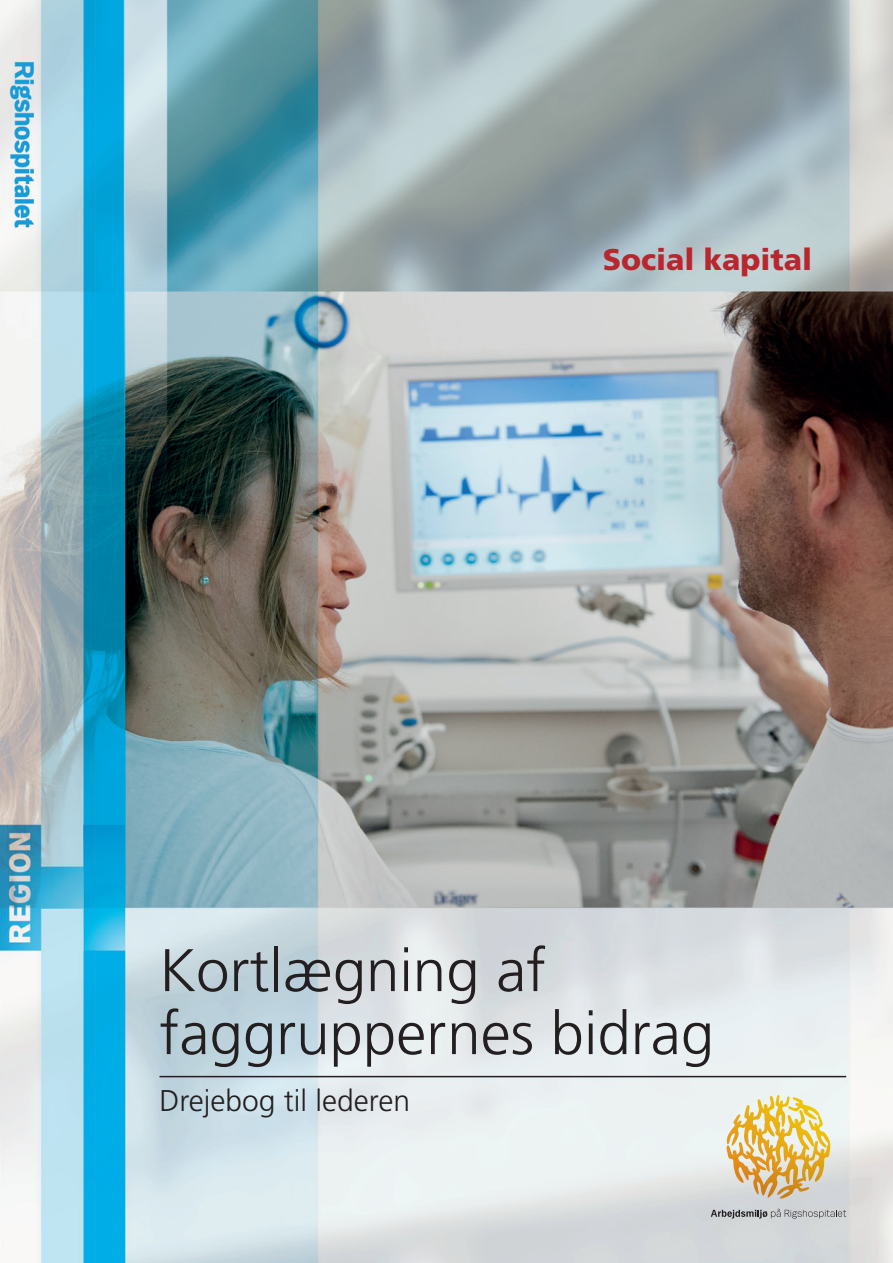
<style>
.page{position:relative;width:893px;height:1263px;background:#fff}
.page>*{position:absolute;margin:0;border:0;box-sizing:border-box;transform-origin:0 0}
.OVERSKRIFT_-_FORSIDE{font:300 60px/63px "Frutiger";color:#231f20}
.UNDEROVERSKRIFT_-_FO{font:300 30px "Frutiger";color:#231f20}
.BOLD_værktøjer{font:900 30px "Frutiger";color:#b7282e}
</style>
<div class="page">
<img style="left:0;top:0;width:893px;height:1263px">
<hr style="left:159px;top:1076px;width:687px;height:1px;background:#231f20">
<svg style="left:727px;top:1095px;width:68px;height:103px;background:#e4c98d"></svg>
<svg style="left:711px;top:1209px;width:135px;height:9px"></svg>
<p class="BOLD_værktøjer" style="left:603px;top:241px;width:211px">Social kapital</p>
<p class="OVERSKRIFT_-_FORSIDE" style="left:159px;top:939px;width:556px">Kortlægning af faggruppernes bidrag</p>
<p class="UNDEROVERSKRIFT_-_FO" style="left:159px;top:1084px;width:252px">Drejebog til lederen</p>
</div>
